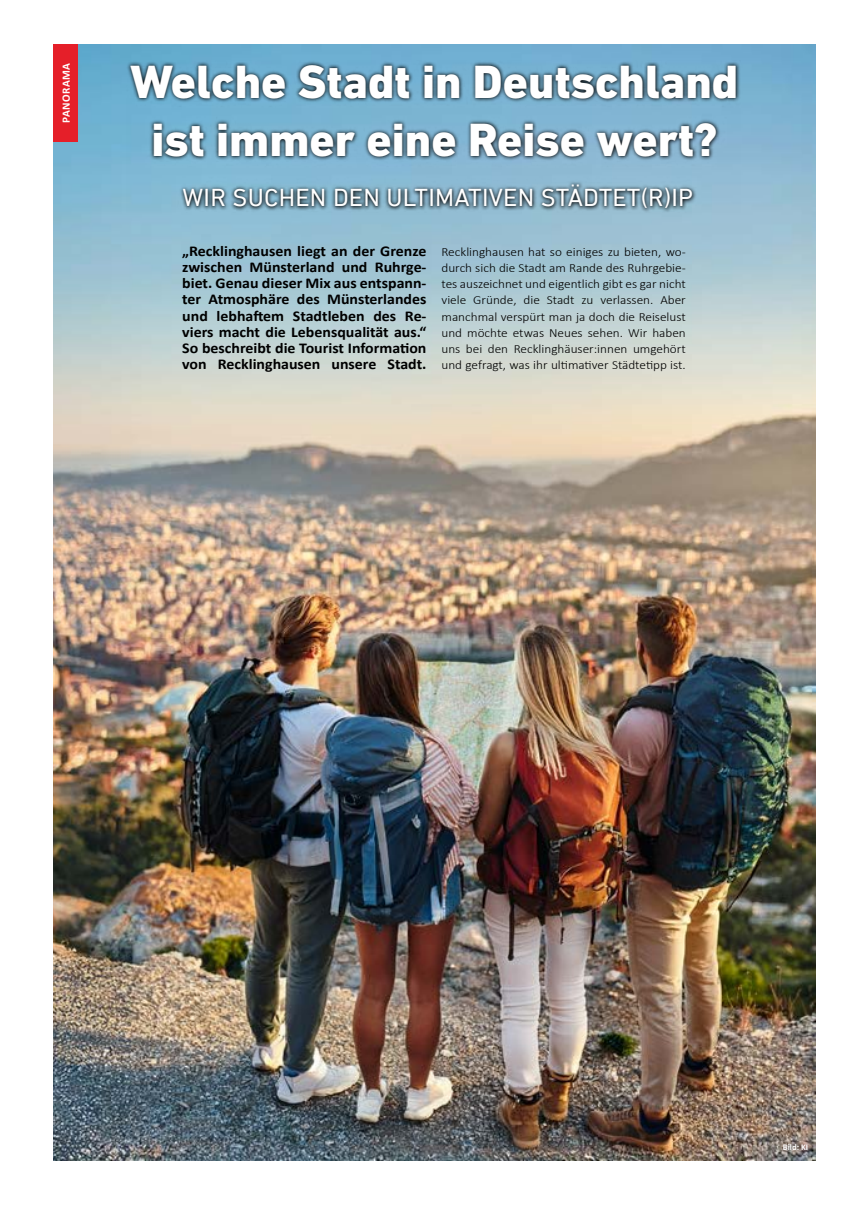
<style>
.page{position:relative;width:851px;height:1205px;background:#fff}
.page>*{position:absolute;margin:0;border:0;box-sizing:border-box;transform-origin:0 0}
.t1{font:800 47.5px/58px "DIN Next LT Pro";color:#fff;text-align:center}
.t2{font:25px "DIN Next LT Pro";letter-spacing:.01em;color:#fff}
.t3{font:700 15px/16.2px "Calibri";color:#000;text-align:justify;scale:1.06 1}
.t4{font:300 12.5px/16.2px "Calibri";color:#000;text-align:justify;scale:1.06 1}
.t5{font:700 11.25px "Calibri";letter-spacing:.04em;color:#fff}
.t6{font:700 8.75px "Calibri";color:#fff}
</style>
<div class="page">
<img style="left:53px;top:44px;width:762px;height:1116px">
<div style="left:53px;top:44px;width:25px;height:98px;background:#e51f29"></div>
<svg style="left:126px;top:60px;width:614px;height:153px;background:#5f879c"></svg>
<p class="t5" style="left:58px;top:123px;width:61px;rotate:-90deg">PANORAMA</p>
<h1 class="t1" style="left:130px;top:52px;width:609px">Welche Stadt in Deutschland ist immer eine Reise wert?</h1>
<h2 class="t2" style="left:182px;top:183px;width:512px">WIR SUCHEN DEN ULTIMATIVEN STÄDTET(R)IP</h2>
<p class="t3" style="left:182px;top:242px;width:232px">„Recklinghausen liegt an der Grenze zwischen Münsterland und Ruhrge&shy;biet. Genau dieser Mix aus entspann&shy;ter Atmosphäre des Münsterlandes und lebhaftem Stadtleben des Re&shy;viers macht die Lebensqualität aus.“ So beschreibt die Tourist Information von Recklinghausen unsere Stadt.</p>
<p class="t4" style="left:441px;top:243px;width:232px">Recklinghausen hat so einiges zu bieten, wo&shy;durch sich die Stadt am Rande des Ruhrgebie&shy;tes auszeichnet und eigentlich gibt es gar nicht viele Gründe, die Stadt zu verlassen. Aber manchmal verspürt man ja doch die Reiselust und möchte etwas Neues sehen. Wir haben uns bei den Recklinghäuser:innen umgehört und gefragt, was ihr ultimativer Städtetipp ist.</p>
<p class="t6" style="left:782px;top:1140px;width:27px">Bild: KI</p>
</div>
